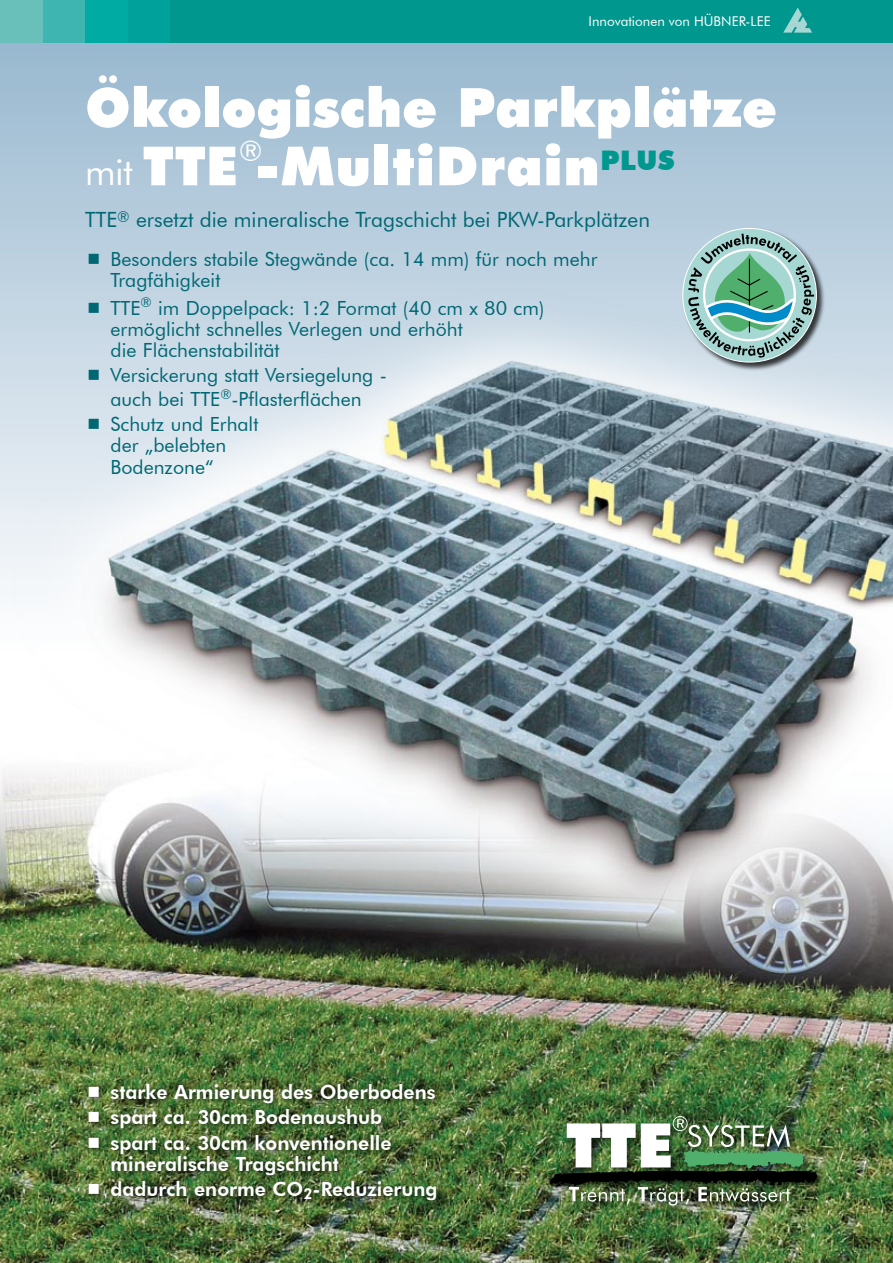
<style>
.page{position:relative;width:893px;height:1263px;background:#fff}
.page>*{position:absolute;margin:0;border:0;box-sizing:border-box;transform-origin:0 0}
.t1{font:900 54px/58.5px "Futura BT";letter-spacing:.005em;color:#fff}
.t2{font:21px "Futura BT";color:#006773}
.t3{font:19.5px/21px "Futura BT";color:#006773}
.t4{font:800 19.5px/25.2px "Futura BT";color:#fff}
.t5{font:13.5px "Futura BT";color:#fff}
.s1{font-weight:400;font-size:36px}
</style>
<div class="page">
<img style="left:0;top:780px;width:893px;height:483px">
<svg style="left:0;top:43px;width:893px;height:552px;background:#a8c3d6"></svg>
<img style="left:2px;top:239px;width:891px;height:728px">
<div style="left:0;top:0;width:893px;height:43px;background:#00978f"></div>
<div style="left:128px;top:0;width:42px;height:43px;background:#00a19a"></div>
<div style="left:85px;top:0;width:43px;height:43px;background:#00aba4"></div>
<div style="left:43px;top:0;width:42px;height:43px;background:#3eb5b0"></div>
<div style="left:0;top:0;width:43px;height:43px;background:#69c0bb"></div>
<div style="left:682px;top:227px;width:149px;height:150px;background:#000;opacity:.75"></div>
<svg style="left:683px;top:228px;width:133px;height:134px"></svg>
<svg style="left:688px;top:234px;width:126px;height:124px;background:#85b5ac"></svg>
<div style="left:703px;top:248px;width:93px;height:93px;border:2px solid #fff;border-radius:50%"></div>
<div style="left:549px;top:1114px;width:282px;height:105px;background:#000;opacity:.56"></div>
<img style="left:550px;top:1116px;width:267px;height:89px">
<div style="left:83px;top:1078px;width:443px;height:164px;background:#000;opacity:.77"></div>
<svg style="left:783px;top:8px;width:29px;height:25px"></svg>
<svg style="left:89px;top:253px;width:10px;height:11px"></svg>
<svg style="left:89px;top:303px;width:10px;height:10px"></svg>
<svg style="left:89px;top:370px;width:10px;height:10px"></svg>
<svg style="left:89px;top:419px;width:10px;height:10px"></svg>
<svg style="left:89px;top:1087px;width:10px;height:10px"></svg>
<svg style="left:89px;top:1112px;width:10px;height:10px"></svg>
<svg style="left:89px;top:1137px;width:10px;height:11px"></svg>
<svg style="left:89px;top:1184px;width:10px;height:10px"></svg>
<p class="t5" style="left:588px;top:13px;width:184px">Innovationen von HÜBNER-LEE</p>
<h1 class="t1" style="left:85px;top:78px;width:693px">Ökologische Parkplätze <span class="s1">mit</span> TTE<sup>®</sup>-MultiDrain<sup>PLUS</sup></h1>
<p class="t2" style="left:85px;top:206px;width:566px">TTE<sup>®</sup> ersetzt die mineralische Tragschicht bei PKW-Parkplätzen</p>
<p class="t3" style="left:111px;top:248px;width:488px">Besonders stabile Stegwände (ca. 14 mm) für noch mehr<br>Tragfähigkeit</p>
<p class="t3" style="left:111px;top:297px;width:435px">TTE<sup>®</sup> im Doppelpack: 1:2 Format (40 cm x 80 cm) ermöglicht schnelles Verlegen und erhöht<br>die Flächenstabilität</p>
<p class="t3" style="left:111px;top:363px;width:278px;line-height:24.6px">Versickerung statt Versiegelung - auch bei TTE<sup>®</sup>-Pflasterflächen<br>Schutz und Erhalt</p>
<p class="t3" style="left:111px;top:435px;width:117px">der „belebten<br>Bodenzone“</p>
<p class="t4" style="left:111px;top:1079px;width:327px">starke Armierung des Oberbodens spart ca. 30cm Bodenaushub<br>spart ca. 30cm konventionelle</p>
<p class="t4" style="left:111px;top:1151px;width:329px">mineralische Tragschicht<br>dadurch enorme CO<sub>2</sub>-Reduzierung</p>
</div>
